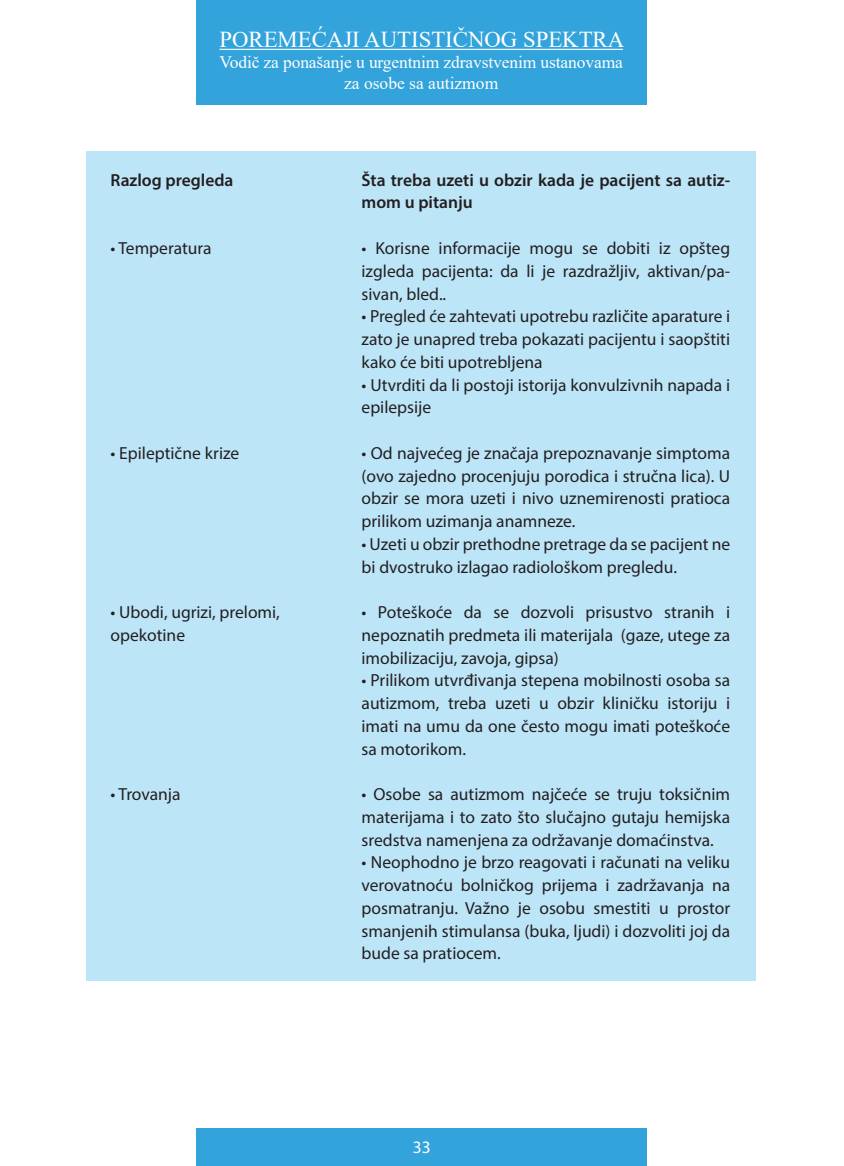
<style>
.page{position:relative;width:844px;height:1166px;background:#fff}
.page>*{position:absolute;margin:0;border:0;box-sizing:border-box;transform-origin:0 0}
.t1{font:22.75px "Times New Roman";color:#fff}
.t2{font:17.5px/22.8px "Myriad Pro";color:#231f20;text-align:justify}
.t3{font:600 17.5px/22.8px "Myriad Pro";color:#231f20}
.t4{font:17.5px/21px "Times New Roman";letter-spacing:-.01em;color:#fff;text-align:center}
.t5{font:17.5px "Myriad Pro";color:#fff}
</style>
<div class="page">
<div style="left:196px;top:0;width:450px;height:104px;background:#33a3dc"></div>
<hr style="left:219px;top:49px;width:404px;height:1px;background:#fff">
<div style="left:196px;top:1129px;width:450px;height:37px;background:#33a3dc"></div>
<div style="left:86px;top:151px;width:669px;height:830px;background:#bde5f8"></div>
<h1 class="t1" style="left:219px;top:23px;width:406px">POREMEĆAJI AUTISTIČNOG SPEKTRA</h1>
<p class="t4" style="left:219px;top:51px;width:405px">Vodič za ponašanje u urgentnim zdravstvenim ustanovama za osobe sa autizmom</p>
<p class="t3" style="left:110px;top:168px;width:124px">Razlog pregleda</p>
<p class="t2" style="left:110px;top:236px;width:102px">• Temperatura</p>
<p class="t2" style="left:110px;top:441px;width:130px">• Epileptične krize</p>
<p class="t2" style="left:110px;top:600px;width:171px">• Ubodi, ugrizi, prelomi, opekotine</p>
<p class="t2" style="left:110px;top:782px;width:72px">• Trovanja</p>
<p class="t3" style="left:361px;top:168px;width:370px">Šta treba uzeti u obzir kada je pacijent sa autiz&shy;mom u pitanju</p>
<p class="t2" style="left:361px;top:236px;width:370px">• Korisne informacije mogu se dobiti iz opšteg izgleda pacijenta: da li je razdražljiv, aktivan/pa&shy;sivan, bled..</p>
<p class="t2" style="left:361px;top:305px;width:370px">• Pregled će zahtevati upotrebu različite aparature i zato je unapred treba pokazati pacijentu i saopštiti kako će biti upotrebljena</p>
<p class="t2" style="left:361px;top:373px;width:370px">• Utvrditi da li postoji istorija konvulzivnih napada i epilepsije</p>
<p class="t2" style="left:361px;top:441px;width:370px">• Od najvećeg je značaja prepoznavanje simptoma (ovo zajedno procenjuju porodica i stručna lica). U obzir se mora uzeti i nivo uznemirenosti pratioca prilikom uzimanja anamneze.</p>
<p class="t2" style="left:361px;top:532px;width:370px">• Uzeti u obzir prethodne pretrage da se pacijent ne bi dvostruko izlagao radiološkom pregledu.</p>
<p class="t2" style="left:361px;top:600px;width:370px">• Poteškoće da se dozvoli prisustvo stranih i nepoznatih predmeta ili materijala (gaze, utege za imobilizaciju, zavoja, gipsa)</p>
<p class="t2" style="left:361px;top:669px;width:370px">• Prilikom utvrđivanja stepena mobilnosti osoba sa autizmom, treba uzeti u obzir kliničku istoriju i imati na umu da one često mogu imati poteškoće sa motorikom.</p>
<p class="t2" style="left:361px;top:782px;width:370px">• Osobe sa autizmom najčeće se truju toksičnim materijama i to zato što slučajno gutaju hemijska sredstva namenjena za održavanje domaćinstva.</p>
<p class="t2" style="left:361px;top:851px;width:370px">• Neophodno je brzo reagovati i računati na veliku verovatnoću bolničkog prijema i zadržavanja na posmatranju. Važno je osobu smestiti u prostor smanjenih stimulansa (buka, ljudi) i dozvoliti joj da bude sa pratiocem.</p>
<p class="t5" style="left:412px;top:1136px;width:19px">33</p>
</div>
